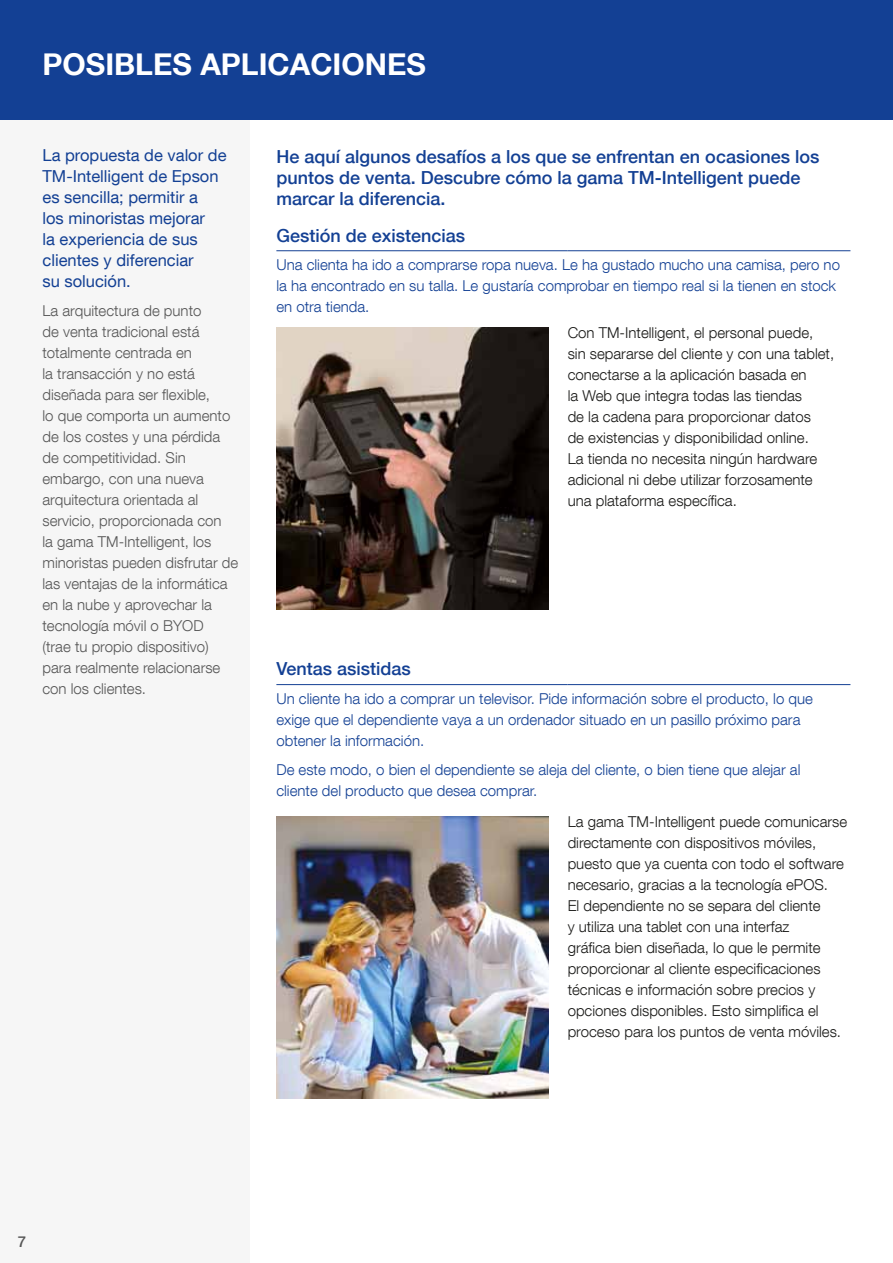
<style>
.page{position:relative;width:893px;height:1263px;background:#fff}
.page>*{position:absolute;margin:0;border:0;box-sizing:border-box;transform-origin:0 0}
.t1{font:700 30px "Helvetica Neue LT Com";color:#fff}
.t2{font:500 18px/21px "Helvetica Neue LT Com";color:#134094}
.t3{font:16.5px/21px "Helvetica Neue LT Com";color:#134094}
.t4{font:300 15px/21px "Helvetica Neue LT Com";color:#1a1a18}
.t5{font:300 15px/21px "Helvetica Neue LT Com";color:#565656}
.t6{font:300 15px/21px "Helvetica Neue LT Com";color:#134094}
.t7{font:500 15px "Helvetica Neue LT Com";color:#565656}
</style>
<div class="page">
<div style="left:0;top:0;width:250px;height:1263px;background:#f6f6f6"></div>
<div style="left:0;top:0;width:893px;height:119px;background:#134094"></div>
<hr style="left:276px;top:250px;width:292px;height:1px;background:#134094">
<hr style="left:568px;top:250px;width:282px;height:1px;background:#134094">
<hr style="left:276px;top:684px;width:292px;height:1px;background:#134094">
<hr style="left:568px;top:684px;width:282px;height:1px;background:#134094">
<img style="left:276px;top:327px;width:273px;height:283px">
<img style="left:276px;top:816px;width:273px;height:283px">
<h1 class="t1" style="left:43px;top:45px;width:385px">POSIBLES APLICACIONES</h1>
<p class="t3" style="left:43px;top:144px;width:185px">La propuesta de valor de<br>TM-Intelligent de Epson es sencilla; permitir a<br>los minoristas mejorar<br>la experiencia de sus clientes y diferenciar<br>su solución.</p>
<p class="t5" style="left:43px;top:300px;width:197px">La arquitectura de punto<br>de venta tradicional está totalmente centrada en<br>la transacción y no está diseñada para ser flexible,<br>lo que comporta un aumento de los costes y una pérdida de competitividad. Sin embargo, con una nueva arquitectura orientada al servicio, proporcionada con<br>la gama TM-Intelligent, los minoristas pueden disfrutar de las ventajas de la informática en la nube y aprovechar la tecnología móvil o BYOD<br>(trae tu propio dispositivo) para realmente relacionarse con los clientes.</p>
<p class="t2" style="left:276px;top:146px;width:544px">He aquí algunos desafíos a los que se enfrentan en ocasiones los puntos de venta. Descubre cómo la gama TM-Intelligent puede marcar la diferencia.</p>
<p class="t2" style="left:276px;top:225px;width:190px">Gestión de existencias</p>
<p class="t6" style="left:276px;top:254px;width:565px">Una clienta ha ido a comprarse ropa nueva. Le ha gustado mucho una camisa, pero no la ha encontrado en su talla. Le gustaría comprobar en tiempo real si la tienen en stock en otra tienda.</p>
<p class="t4" style="left:568px;top:322px;width:268px">Con TM-Intelligent, el personal puede, sin separarse del cliente y con una tablet, conectarse a la aplicación basada en<br>la Web que integra todas las tiendas<br>de la cadena para proporcionar datos<br>de existencias y disponibilidad online.<br>La tienda no necesita ningún hardware adicional ni debe utilizar forzosamente una plataforma específica.</p>
<p class="t2" style="left:276px;top:658px;width:136px">Ventas asistidas</p>
<p class="t6" style="left:276px;top:688px;width:538px">Un cliente ha ido a comprar un televisor. Pide información sobre el producto, lo que exige que el dependiente vaya a un ordenador situado en un pasillo próximo para obtener la información.</p>
<p class="t6" style="left:276px;top:759px;width:526px">De este modo, o bien el dependiente se aleja del cliente, o bien tiene que alejar al cliente del producto que desea comprar.</p>
<p class="t4" style="left:568px;top:811px;width:281px">La gama TM-Intelligent puede comunicarse directamente con dispositivos móviles, puesto que ya cuenta con todo el software necesario, gracias a la tecnología ePOS.<br>El dependiente no se separa del cliente<br>y utiliza una tablet con una interfaz<br>gráfica bien diseñada, lo que le permite proporcionar al cliente especificaciones técnicas e información sobre precios y opciones disponibles. Esto simplifica el proceso para los puntos de venta móviles.</p>
<p class="t7" style="left:18px;top:1233px;width:10px">7</p>
</div>
